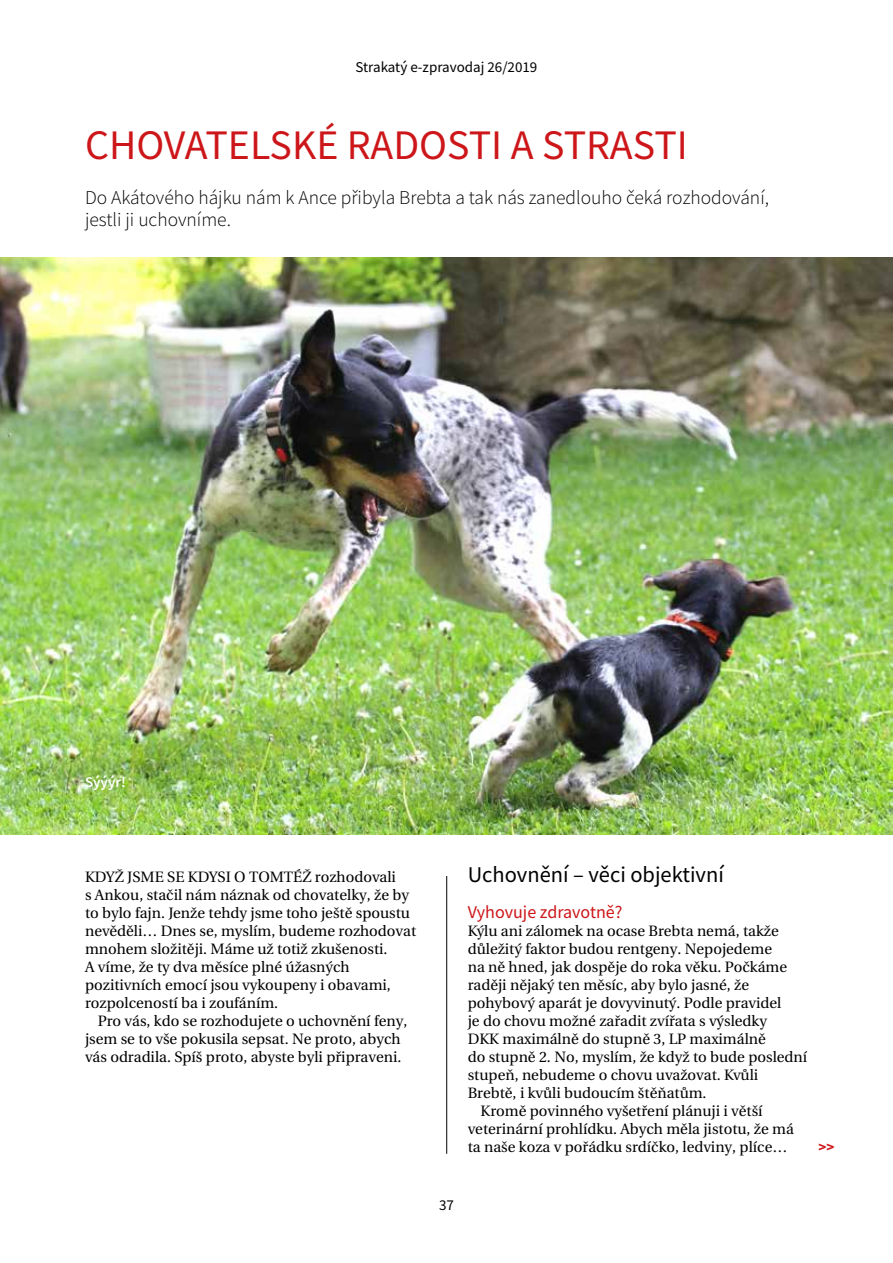
<style>
.page{position:relative;width:893px;height:1263px;background:#fff}
.page>*{position:absolute;margin:0;border:0;box-sizing:border-box;transform-origin:0 0}
.t1{font:42px "Source Sans Pro";color:#cd1619}
.t2{font:22.5px "Source Sans Pro";color:#000}
.t3{font:300 19.5px/22.5px "Source Sans Pro";color:#000}
.t4{font:18px "Source Sans Pro";color:#cd1619}
.t5{font:15px/18px "Utopia CE";color:#000}
.t6{font:15px "Source Sans Pro";color:#000}
.t7{font:600 15px "Source Sans Pro";color:#fff}
.t8{font:700 15px "Source Sans Pro";color:#cd1619}
</style>
<div class="page">
<img style="left:0;top:257px;width:893px;height:577px">
<hr style="left:446px;top:876px;width:1px;height:278px;background:#000">
<p class="t6" style="left:356px;top:57px;width:183px">Strakatý e-zpravodaj 26/2019</p>
<h1 class="t1" style="left:85px;top:118px;width:102px">Chovatelsk</h1>
<h1 class="t1" style="left:316px;top:118px;width:247px">é radosti astrasti</h1>
<h3 class="t3" style="left:85px;top:186px;width:685px">Do Akátového hájku nám k Ance přibyla Brebta a tak nás zanedlouho čeká rozhodování, jestli ji uchovníme.</h3>
<p class="t7" style="left:85px;top:772px;width:42px">Sýýýr!</p>
<p class="t5" style="left:85px;top:868px;width:333px">Když jsme se kdysi o tomtéž rozhodovali<br>s Ankou, stačil nám náznak od chovatelky, že by to bylo fajn. Jenže tehdy jsme toho ještě spoustu nevěděli… Dnes se, myslím, budeme rozhodovat mnohem složitěji. Máme už totiž zkušenosti.<br>A víme, že ty dva měsíce plné úžasných pozitivních emocí jsou vykoupeny i obavami, rozpolceností ba i zoufáním.</p>
<p class="t5" style="left:85px;top:1012px;width:324px;text-indent:13px">Pro vás, kdo se rozhodujete o uchovnění feny, jsem se to vše pokusila sepsat. Ne proto, abych vás odradila. Spíš proto, abyste byli připraveni.</p>
<h2 class="t2" style="left:468px;top:860px;width:258px">Uchovnění – věci objektivní</h2>
<p class="t4" style="left:468px;top:901px;width:156px">Vyhovuje zdravotně?</p>
<p class="t5" style="left:468px;top:922px;width:313px">Kýlu ani zálomek na ocase Brebta nemá, takže</p>
<p class="t5" style="left:468px;top:940px;width:306px">důležitý faktor budou rentgeny. Nepojedeme</p>
<p class="t5" style="left:468px;top:958px;width:321px">na ně hned, jak dospěje do roka věku. Počkáme</p>
<p class="t5" style="left:468px;top:976px;width:283px">raději nějaký ten měsíc, aby bylo jasné, že</p>
<p class="t5" style="left:468px;top:994px;width:315px">pohybový aparát je dovyvinutý. Podle pravidel</p>
<p class="t5" style="left:468px;top:1012px;width:301px">je do chovu možné zařadit zvířata s výsledky</p>
<p class="t5" style="left:468px;top:1030px;width:300px">DKK maximálně do stupně 3, LP maximálně</p>
<p class="t5" style="left:468px;top:1048px;width:341px">do stupně 2. No, myslím, že když to bude poslední</p>
<p class="t5" style="left:468px;top:1066px;width:292px">stupeň, nebudeme o chovu uvažovat. Kvůli</p>
<p class="t5" style="left:468px;top:1084px;width:240px">Brebtě, i kvůli budoucím štěňatům.</p>
<p class="t5" style="left:480px;top:1102px;width:284px">Kromě povinného vyšetření plánuji i větší</p>
<p class="t5" style="left:468px;top:1120px;width:328px">veterinární prohlídku. Abych měla jistotu, že má</p>
<p class="t5" style="left:468px;top:1138px;width:321px">ta naše koza v pořádku srdíčko, ledviny, plíce…</p>
<p class="t8" style="left:819px;top:1137px;width:17px">&gt;&gt;</p>
<p class="t6" style="left:439px;top:1196px;width:16px">37</p>
</div>
